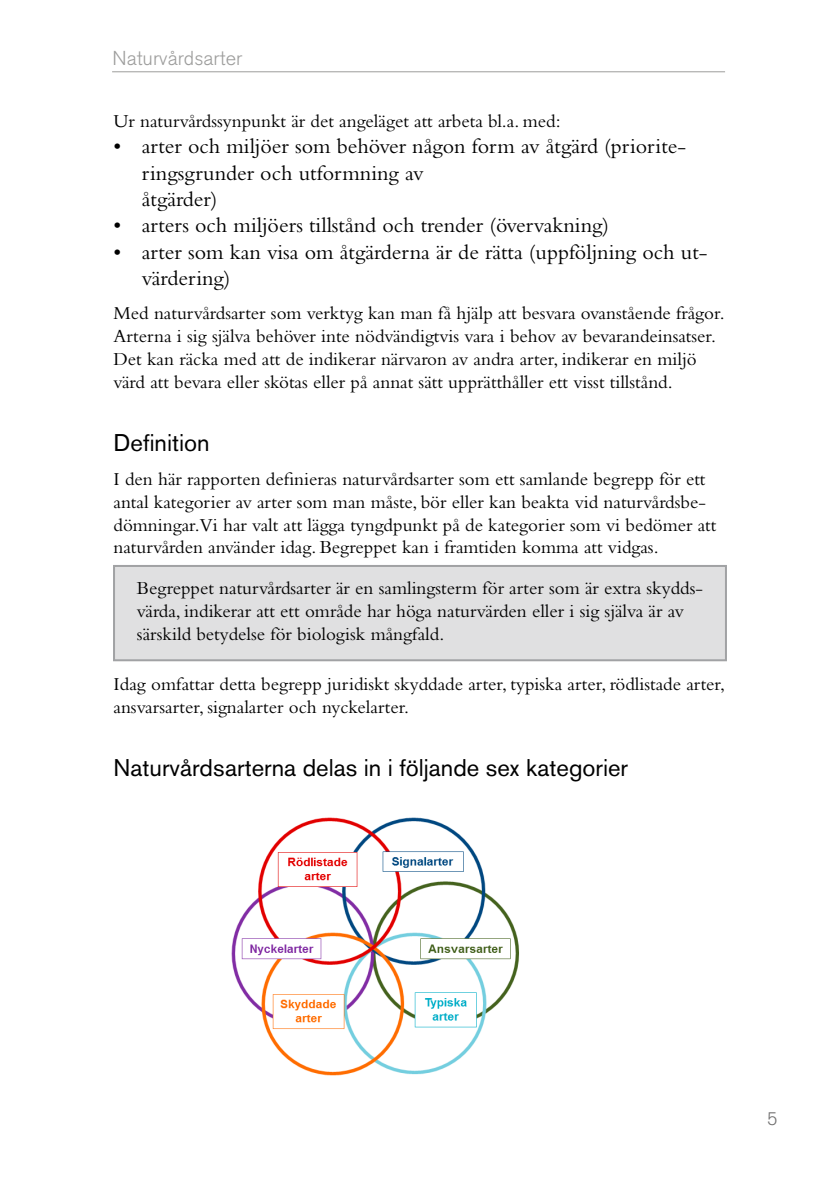
<style>
.page{position:relative;width:840px;height:1191px;background:#fff}
.page>*{position:absolute;margin:0;border:0;box-sizing:border-box;transform-origin:0 0}
.t1{font:24px "Akzidenz Grotesk Std";color:#000}
.t2{font:22px/26.4px "Bembo Std";color:#000}
.t3{font:300 20px "Akzidenz Grotesk Std";color:#9d9d9c}
.t4{font:19px/22.8px "Bembo Std";color:#000}
.t5{font:300 18px "Akzidenz Grotesk Std";color:#706f6f}
</style>
<div class="page">
<hr style="left:112px;top:71px;width:612px;height:1px;background:#9d9d9c">
<div style="left:113px;top:565px;width:613px;height:96px;background:#e0e0e1;border:2px solid #a1a2a4"></div>
<img style="left:231px;top:817px;width:288px;height:259px">
<p class="t3" style="left:112px;top:47px;width:131px">Naturvårdsarter</p>
<p class="t4" style="left:113px;top:109px;width:448px">Ur naturvårdssynpunkt är det angeläget att arbeta bl.a. med:</p>
<p class="t2" style="left:142px;top:133px;width:545px;text-indent:-28px">• arter och miljöer som behöver någon form av åtgärd (priorite&shy;ringsgrunder och utformning av<br>åtgärder)</p>
<p class="t2" style="left:113px;top:212px;width:497px">• arters och miljöers tillstånd och trender (övervakning)</p>
<p class="t2" style="left:142px;top:238px;width:566px;text-indent:-28px">• arter som kan visa om åtgärderna är de rätta (uppföljning och ut&shy;värdering)</p>
<p class="t4" style="left:113px;top:302px;width:612px">Med naturvårdsarter som verktyg kan man få hjälp att besvara ovanstående frågor.<br>Arterna i sig själva behöver inte nödvändigtvis vara i behov av bevarandeinsatser.<br>Det kan räcka med att de indikerar närvaron av andra arter, indikerar en miljö värd att bevara eller skötas eller på annat sätt upprätthåller ett visst tillstånd.</p>
<p class="t1" style="left:113px;top:428px;width:97px">Definition</p>
<p class="t4" style="left:113px;top:467px;width:604px">I den här rapporten definieras naturvårdsarter som ett samlande begrepp för ett antal kategorier av arter som man måste, bör eller kan beakta vid naturvårdsbe&shy;dömningar.Vi har valt att lägga tyngdpunkt på de kategorier som vi bedömer att naturvården använder idag. Begreppet kan i framtiden komma att vidgas.</p>
<p class="t4" style="left:137px;top:576px;width:567px">Begreppet naturvårdsarter är en samlingsterm för arter som är extra skydds&shy;värda, indikerar att ett område har höga naturvärden eller i sig själva är av särskild betydelse för biologisk mångfald.</p>
<p class="t4" style="left:113px;top:672px;width:612px">Idag omfattar detta begrepp juridiskt skyddade arter, typiska arter, rödlistade arter, ansvarsarter, signalarter och nyckelarter.</p>
<p class="t1" style="left:113px;top:753px;width:516px">Naturvårdsarterna delas in i följande sex kategorier</p>
<p class="t5" style="left:766px;top:1108px;width:12px">5</p>
</div>
